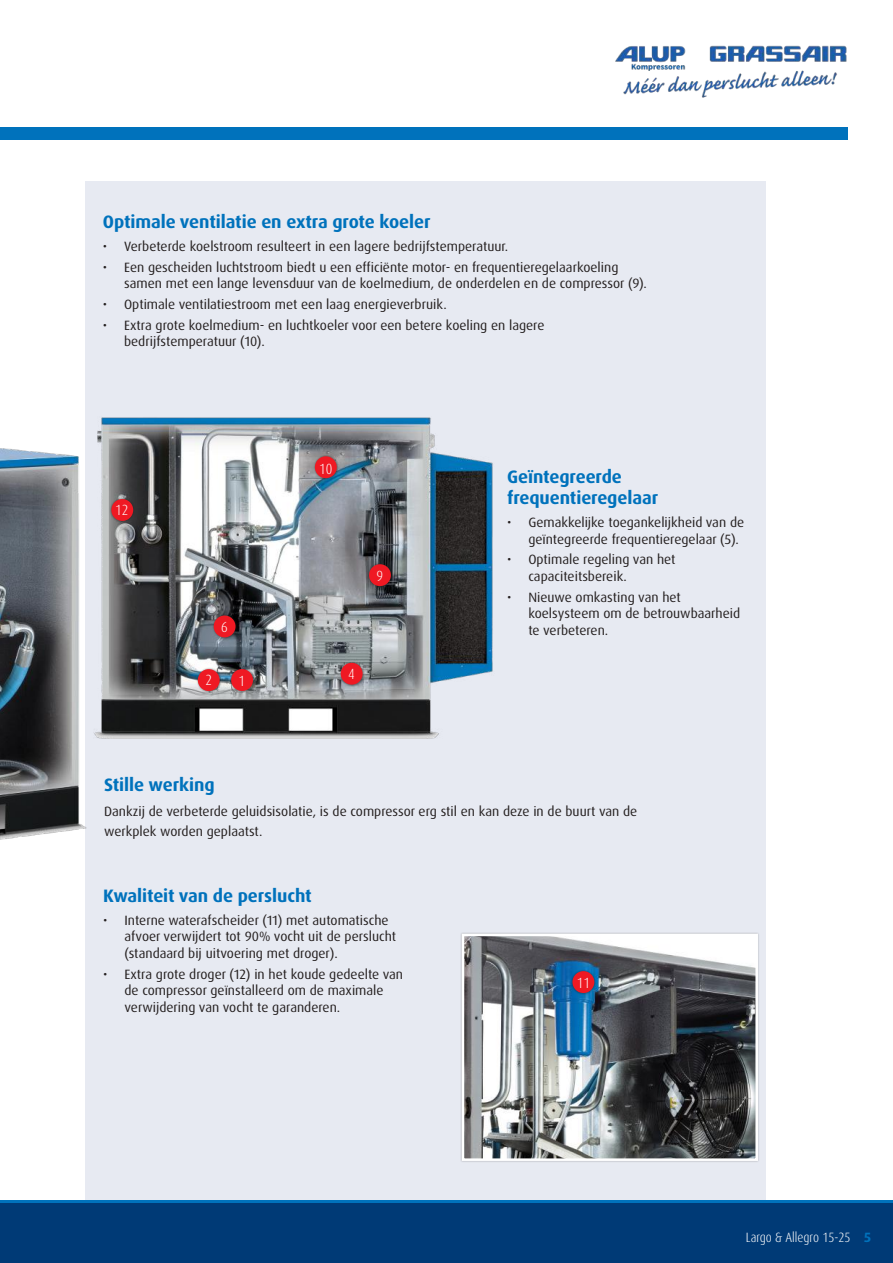
<style>
.page{position:relative;width:893px;height:1263px;background:#fff}
.page>*{position:absolute;margin:0;border:0;box-sizing:border-box;transform-origin:0 0}
.t1{font:700 18px/21.6px "Dax Pro";letter-spacing:-.005em;color:#0072bc}
.t2{font:300 condensed 14.7px "Dax Pro";color:#fff}
.t3{font:13.5px/16.5px "Dax Pro";color:#241f1f}
.t4{font:300 condensed 13.5px "Dax Pro";color:#fff}
.s1{font-weight:700;font-stretch:normal;color:#0072bc}
</style>
<div class="page">
<div style="left:85px;top:181px;width:680px;height:1027px;background:#e7eaf2"></div>
<div style="left:0;top:1202px;width:893px;height:61px;background:#003a76"></div>
<div style="left:0;top:128px;width:848px;height:12px;background:#0072bc"></div>
<hr style="left:0;top:1200px;width:893px;height:3px;background:#0072bc">
<img style="left:0;top:448px;width:94px;height:392px">
<img style="left:94px;top:417px;width:399px;height:322px">
<div style="left:367px;top:562px;width:26px;height:26px;background:#241f1f;opacity:.5"></div>
<div style="left:369px;top:564px;width:22px;height:22px;background:#ef1923;border-radius:50%"></div>
<div style="left:313px;top:454px;width:26px;height:26px;background:#241f1f;opacity:.5"></div>
<div style="left:315px;top:456px;width:22px;height:22px;background:#ef1923;border-radius:50%"></div>
<div style="left:339px;top:661px;width:26px;height:26px;background:#241f1f;opacity:.5"></div>
<div style="left:341px;top:663px;width:22px;height:22px;background:#ef1923;border-radius:50%"></div>
<div style="left:229px;top:667px;width:26px;height:26px;background:#241f1f;opacity:.5"></div>
<div style="left:231px;top:669px;width:22px;height:22px;background:#ef1923;border-radius:50%"></div>
<div style="left:196px;top:667px;width:26px;height:26px;background:#241f1f;opacity:.5"></div>
<div style="left:198px;top:669px;width:22px;height:22px;background:#ef1923;border-radius:50%"></div>
<div style="left:212px;top:614px;width:26px;height:26px;background:#241f1f;opacity:.5"></div>
<div style="left:214px;top:615px;width:22px;height:22px;background:#ef1923;border-radius:50%"></div>
<div style="left:110px;top:497px;width:25px;height:26px;background:#241f1f;opacity:.5"></div>
<div style="left:111px;top:499px;width:22px;height:22px;background:#ef1923;border-radius:50%"></div>
<div style="left:460px;top:932px;width:300px;height:230px;background:#d5d6dd"></div>
<img style="left:466px;top:938px;width:288px;height:219px">
<div style="left:462px;top:934px;width:296px;height:227px;border:3px solid #fff"></div>
<div style="left:571px;top:969px;width:26px;height:26px;background:#241f1f;opacity:.5"></div>
<div style="left:572px;top:971px;width:22px;height:22px;background:#ef1923;border-radius:50%"></div>
<img style="left:614px;top:45px;width:234px;height:83px">
<h1 class="t1" style="left:103px;top:211px;width:329px">Optimale ventilatie en extra grote koeler</h1>
<p class="t3" style="left:103px;top:238px;width:407px">• Verbeterde koelstroom resulteert in een lagere bedrijfstemperatuur.</p>
<p class="t3" style="left:124px;top:259px;width:524px;text-indent:-21px">• Een gescheiden luchtstroom biedt u een efficiënte motor- en frequentieregelaarkoeling samen met een lange levensduur van de koelmedium, de onderdelen en de compressor (9).</p>
<p class="t3" style="left:103px;top:296px;width:345px">• Optimale ventilatiestroom met een laag energieverbruik.</p>
<p class="t3" style="left:124px;top:317px;width:422px;text-indent:-21px">• Extra grote koelmedium- en luchtkoeler voor een betere koeling en lagere bedrijfstemperatuur (10).</p>
<p class="t2" style="left:115px;top:501px;width:15px">12</p>
<p class="t2" style="left:221px;top:617px;width:8px">6</p>
<p class="t2" style="left:205px;top:671px;width:8px">2</p>
<p class="t2" style="left:239px;top:671px;width:8px">1</p>
<p class="t2" style="left:319px;top:459px;width:15px">10</p>
<p class="t2" style="left:377px;top:567px;width:8px">9</p>
<p class="t2" style="left:348px;top:665px;width:8px">4</p>
<h1 class="t1" style="left:507px;top:466px;width:153px">Geïntegreerde frequentieregelaar</h1>
<p class="t3" style="left:528px;top:514px;width:217px;text-indent:-21px">• Gemakkelijke toegankelijkheid van de geïntegreerde frequentieregelaar (5).</p>
<p class="t3" style="left:528px;top:551px;width:149px;text-indent:-21px">• Optimale regeling van het capaciteitsbereik.</p>
<p class="t3" style="left:528px;top:589px;width:213px;text-indent:-21px">• Nieuwe omkasting van het koelsysteem om de betrouwbaarheid te verbeteren.</p>
<h1 class="t1" style="left:104px;top:774px;width:112px">Stille werking</h1>
<p class="t3" style="left:104px;top:802px;width:535px;line-height:19.5px">Dankzij de verbeterde geluidsisolatie, is de compressor erg stil en kan deze in de buurt van de werkplek worden geplaatst.</p>
<h1 class="t1" style="left:103px;top:885px;width:210px">Kwaliteit van de perslucht</h1>
<p class="t3" style="left:124px;top:912px;width:273px;text-indent:-21px">• Interne waterafscheider (11) met automatische afvoer verwijdert tot 90% vocht uit de perslucht (standaard bij uitvoering met droger).</p>
<p class="t3" style="left:124px;top:966px;width:280px;text-indent:-21px">• Extra grote droger (12) in het koude gedeelte van de compressor geïnstalleerd om de maximale verwijdering van vocht te garanderen.</p>
<p class="t2" style="left:577px;top:973px;width:15px">11</p>
<p class="t4" style="left:746px;top:1228px;width:127px">Largo &amp; Allegro 15-25 <span class="s1">5</span></p>
</div>
